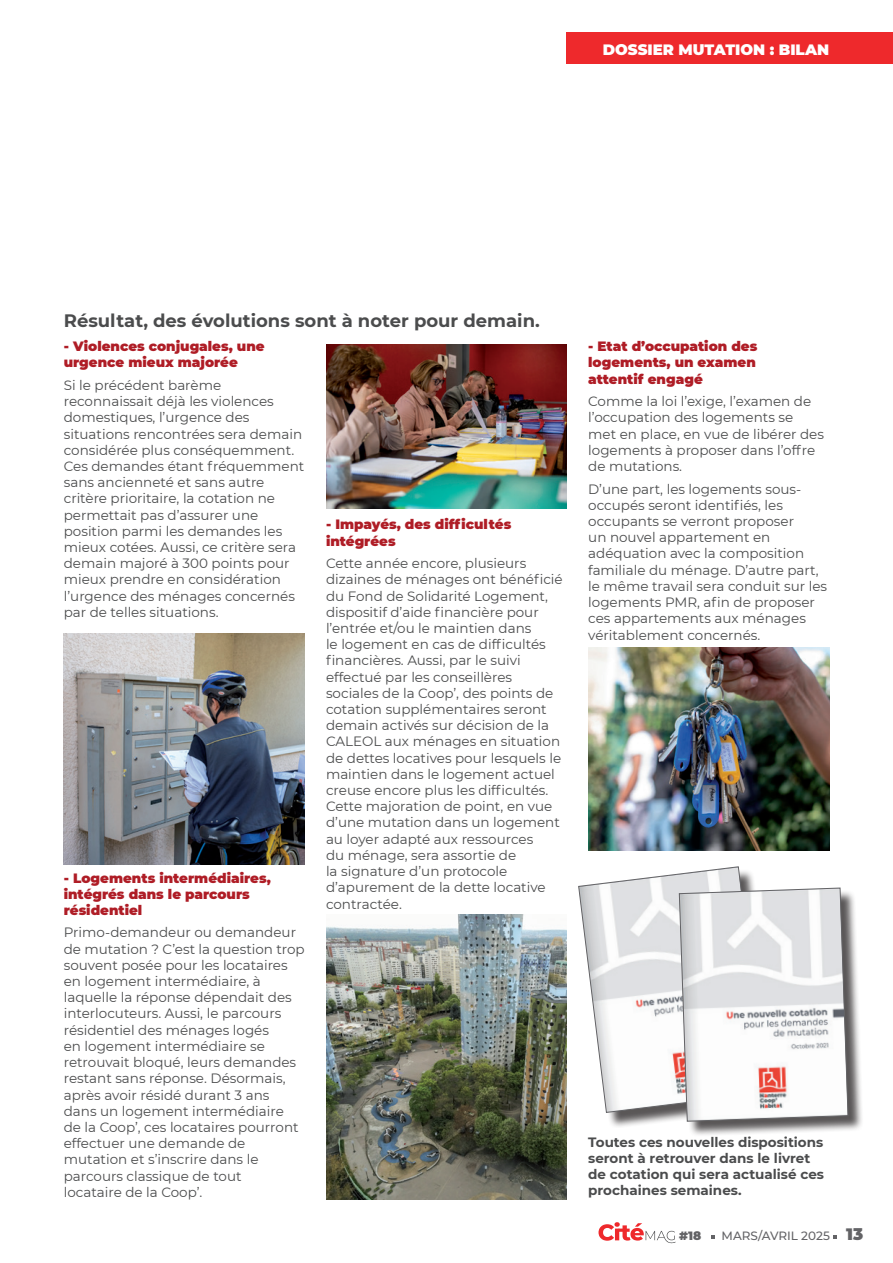
<style>
.page{position:relative;width:893px;height:1263px;background:#fff}
.page>*{position:absolute;margin:0;border:0;box-sizing:border-box;transform-origin:0 0}
.t1{font:700 18px "Montserrat";color:#4b4c4d}
.t2{font:900 15px "Montserrat";color:#fff}
.t3{font:13.5px/16.2px "Montserrat";color:#4b4c4d}
.t4{font:900 13.5px/16.2px "Montserrat";color:#af1d26}
.t5{font:700 13.5px/16.2px "Montserrat";color:#4b4c4d}
.t6{font:500 12px "Montserrat";color:#636366}
.t7{font:900 12px "Montserrat";color:#636366}
.s1{font-weight:900;font-size:16.5px}
</style>
<div class="page">
<svg style="left:598px;top:1222px;width:78px;height:22px"></svg>
<div style="left:567px;top:32px;width:326px;height:32px;background:#ee292c"></div>
<img style="left:64px;top:634px;width:241px;height:230px">
<div style="left:580px;top:868px;width:202px;height:260px;background:#231f20;opacity:.75"></div>
<svg style="left:578px;top:866px;width:189px;height:247px"></svg>
<img style="left:326px;top:915px;width:241px;height:284px">
<img style="left:326px;top:344px;width:241px;height:164px">
<img style="left:588px;top:648px;width:241px;height:202px">
<div style="left:681px;top:890px;width:183px;height:247px;background:#231f20;opacity:.75"></div>
<svg style="left:679px;top:887px;width:170px;height:235px"></svg>
<p class="t2" style="left:603px;top:39px;width:228px">DOSSIER MUTATION : BILAN</p>
<h1 class="t1" style="left:64px;top:307px;width:478px">Résultat, des évolutions sont à noter pour demain.</h1>
<p class="t4" style="left:64px;top:338px;width:202px">- Violences conjugales, une urgence mieux majorée</p>
<p class="t3" style="left:64px;top:377px;width:242px">Si le précédent barème reconnaissait déjà les violences domestiques, l’urgence des situations rencontrées sera demain considérée plus conséquemment.<br>Ces demandes étant fréquemment sans ancienneté et sans autre critère prioritaire, la cotation ne permettait pas d’assurer une position parmi les demandes les mieux cotées. Aussi, ce critère sera demain majoré à 300 points pour mieux prendre en considération l’urgence des ménages concernés par de telles situations.</p>
<p class="t4" style="left:326px;top:516px;width:187px">- Impayés, des difficultés intégrées</p>
<p class="t3" style="left:326px;top:555px;width:238px">Cette année encore, plusieurs dizaines de ménages ont bénéficié du Fond de Solidarité Logement, dispositif d’aide financière pour l’entrée et/ou le maintien dans<br>le logement en cas de difficultés financières. Aussi, par le suivi effectué par les conseillères sociales de la Coop’, des points de cotation supplémentaires seront demain activés sur décision de la<br>CALEOL aux ménages en situation de dettes locatives pour lesquels le maintien dans le logement actuel creuse encore plus les difficultés.<br>Cette majoration de point, en vue d’une mutation dans un logement au loyer adapté aux ressources<br>du ménage, sera assortie de<br>la signature d’un protocole d’apurement de la dette locative contractée.</p>
<p class="t4" style="left:64px;top:869px;width:208px">- Logements intermédiaires, intégrés dans le parcours résidentiel</p>
<p class="t3" style="left:64px;top:924px;width:242px">Primo-demandeur ou demandeur de mutation ? C’est la question trop souvent posée pour les locataires en logement intermédiaire, à laquelle la réponse dépendait des interlocuteurs. Aussi, le parcours résidentiel des ménages logés<br>en logement intermédiaire se retrouvait bloqué, leurs demandes restant sans réponse. Désormais, après avoir résidé durant 3 ans dans un logement intermédiaire<br>de la Coop’, ces locataires pourront effectuer une demande de mutation et s’inscrire dans le parcours classique de tout<br>locataire de la Coop’.</p>
<p class="t4" style="left:588px;top:337px;width:171px;text-align:justify">- Etat d’occupation des logements, un examen attentif engagé</p>
<p class="t3" style="left:588px;top:393px;width:237px">Comme la loi l’exige, l’examen de l’occupation des logements se met en place, en vue de libérer des logements à proposer dans l’offre de mutations.</p>
<p class="t3" style="left:588px;top:480px;width:240px">D’une part, les logements sous&shy;occupés seront identifiés, les occupants se verront proposer<br>un nouvel appartement en adéquation avec la composition familiale du ménage. D’autre part, le même travail sera conduit sur les logements PMR, afin de proposer ces appartements aux ménages véritablement concernés.</p>
<p class="t5" style="left:588px;top:1133px;width:237px">Toutes ces nouvelles dispositions seront à retrouver dans le livret de cotation qui sera actualisé ces prochaines semaines.</p>
<p class="t7" style="left:679px;top:1227px;width:24px">#18</p>
<p class="t6" style="left:722px;top:1227px;width:143px">MARS/AVRIL 2025 <span class="s1">13</span></p>
</div>
